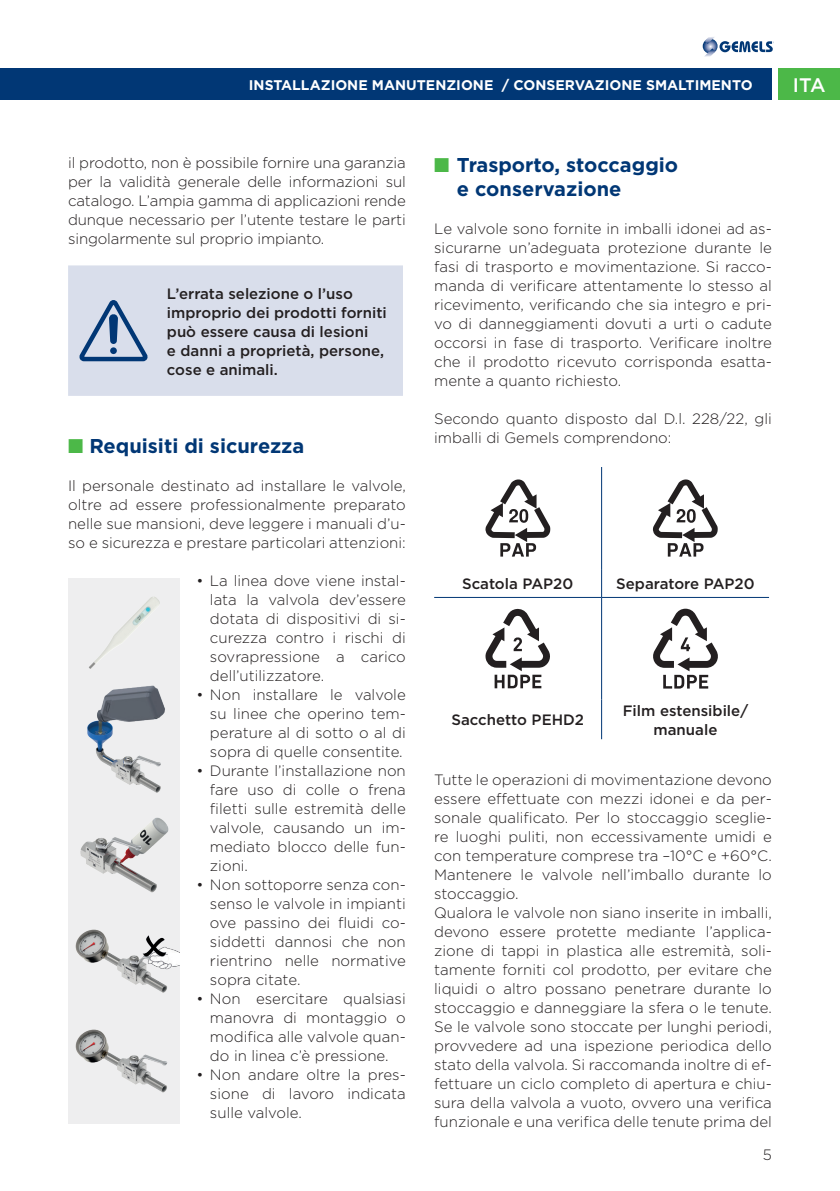
<style>
.page{position:relative;width:840px;height:1191px;background:#fff}
.page>*{position:absolute;margin:0;border:0;box-sizing:border-box;transform-origin:0 0}
.Testo{font:700 20px "Gotham";color:#013775}
.t1{font:500 19.6px "Gotham";color:#fff}
.Testo-2{font:300 15px/19px "Gotham";color:#231f20;text-align:justify}
.Testo-3{font:500 15px/19px "Gotham";color:#231f20}
.t2{font:700 14px "Gotham";color:#fff}
.s1{color:#4cb848}
</style>
<div class="page">
<div style="left:778px;top:68px;width:61px;height:32px;background:#4cb848"></div>
<div style="left:0;top:68px;width:771px;height:32px;background:#013775"></div>
<svg style="left:703px;top:37px;width:69px;height:20px"></svg>
<div style="left:68px;top:265px;width:335px;height:131px;background:#d9deeb"></div>
<svg style="left:79px;top:300px;width:69px;height:61px;background:#a0b2cc"></svg>
<div style="left:68px;top:578px;width:111px;height:546px;background:#eeeeef"></div>
<img style="left:80px;top:817px;width:89px;height:76px">
<img style="left:87px;top:685px;width:78px;height:108px">
<img style="left:75px;top:929px;width:104px;height:64px">
<img style="left:75px;top:1029px;width:93px;height:64px">
<img style="left:89px;top:597px;width:71px;height:72px">
<hr style="left:601px;top:467px;width:1px;height:102px;background:#013775">
<svg style="left:601px;top:569px;width:1px;height:28px"></svg>
<hr style="left:601px;top:598px;width:1px;height:101px;background:#013775">
<hr style="left:601px;top:699px;width:1px;height:40px;background:#013775">
<hr style="left:434px;top:597px;width:167px;height:1px;background:#013775">
<hr style="left:601px;top:597px;width:167px;height:1px;background:#013775">
<svg style="left:485px;top:479px;width:65px;height:77px"></svg>
<svg style="left:652px;top:479px;width:65px;height:77px"></svg>
<svg style="left:485px;top:608px;width:65px;height:80px"></svg>
<svg style="left:653px;top:608px;width:65px;height:80px"></svg>
<p class="t2" style="left:249px;top:75px;width:505px">INSTALLAZIONE MANUTENZIONE / CONSERVAZIONE SMALTIMENTO</p>
<h2 class="t1" style="left:792px;top:72px;width:34px">ITA</h2>
<p class="Testo-2" style="left:68px;top:153px;width:339px">il prodotto, non è possibile fornire una garanzia per la validità generale delle informazioni sul catalogo. L’ampia gamma di applicazioni rende dunque necessario per l’utente testare le parti singolarmente sul proprio impianto.</p>
<p class="Testo-3" style="left:167px;top:284px;width:221px">L’errata selezione o l’uso improprio dei prodotti forniti può essere causa di lesioni<br>e danni a proprietà, persone, cose e animali.</p>
<p class="Testo" style="left:68px;top:433px;width:238px"><span class="s1">■</span> Requisiti di sicurezza</p>
<p class="Testo-2" style="left:68px;top:476px;width:339px">Il personale destinato ad installare le valvole, oltre ad essere professionalmente preparato nelle sue mansioni, deve leggere i manuali d’u&shy;so e sicurezza e prestare particolari attenzioni:</p>
<p class="Testo-2" style="left:210px;top:571px;width:197px;text-indent:-13px">• La linea dove viene instal&shy;lata la valvola dev’essere dotata di dispositivi di si&shy;curezza contro i rischi di sovrapressione a carico dell’utilizzatore.</p>
<p class="Testo-2" style="left:210px;top:685px;width:197px;text-indent:-13px">• Non installare le valvole su linee che operino tem&shy;perature al di sotto o al di sopra di quelle consentite.</p>
<p class="Testo-2" style="left:210px;top:761px;width:197px;text-indent:-13px">• Durante l’installazione non fare uso di colle o frena filetti sulle estremità delle valvole, causando un im&shy;mediato blocco delle fun&shy;zioni.</p>
<p class="Testo-2" style="left:210px;top:875px;width:197px;text-indent:-13px">• Non sottoporre senza con&shy;senso le valvole in impianti ove passino dei fluidi co&shy;siddetti dannosi che non rientrino nelle normative sopra citate.</p>
<p class="Testo-2" style="left:210px;top:989px;width:197px;text-indent:-13px">• Non esercitare qualsiasi manovra di montaggio o modifica alle valvole quan&shy;do in linea c’è pressione.</p>
<p class="Testo-2" style="left:210px;top:1065px;width:197px;text-indent:-13px">• Non andare oltre la pres&shy;sione di lavoro indicata sulle valvole.</p>
<p class="Testo" style="left:434px;top:152px;width:245px"><span class="s1">■</span> Trasporto, stoccaggio</p>
<p class="Testo" style="left:456px;top:176px;width:166px">e conservazione</p>
<p class="Testo-2" style="left:434px;top:219px;width:339px">Le valvole sono fornite in imballi idonei ad as&shy;sicurarne un’adeguata protezione durante le fasi di trasporto e movimentazione. Si racco&shy;manda di verificare attentamente lo stesso al ricevimento, verificando che sia integro e pri&shy;vo di danneggiamenti dovuti a urti o cadute occorsi in fase di trasporto. Verificare inoltre che il prodotto ricevuto corrisponda esatta&shy;mente a quanto richiesto.</p>
<p class="Testo-2" style="left:434px;top:409px;width:339px">Secondo quanto disposto dal D.l. 228/22, gli imballi di Gemels comprendono:</p>
<p class="Testo-3" style="left:462px;top:574px;width:113px">Scatola PAP20</p>
<p class="Testo-3" style="left:616px;top:574px;width:140px">Separatore PAP20</p>
<p class="Testo-3" style="left:451px;top:710px;width:134px">Sacchetto PEHD2</p>
<p class="Testo-3" style="left:622px;top:701px;width:127px;text-align:center">Film estensibile/ manuale</p>
<p class="Testo-2" style="left:434px;top:770px;width:339px">Tutte le operazioni di movimentazione devono essere effettuate con mezzi idonei e da per&shy;sonale qualificato. Per lo stoccaggio sceglie&shy;re luoghi puliti, non eccessivamente umidi e con temperature comprese tra –10°C e +60°C.<br>Mantenere le valvole nell’imballo durante lo stoccaggio.</p>
<p class="Testo-2" style="left:434px;top:903px;width:339px">Qualora le valvole non siano inserite in imballi, devono essere protette mediante l’applica&shy;zione di tappi in plastica alle estremità, soli&shy;tamente forniti col prodotto, per evitare che liquidi o altro possano penetrare durante lo stoccaggio e danneggiare la sfera o le tenute.<br>Se le valvole sono stoccate per lunghi periodi, provvedere ad una ispezione periodica dello stato della valvola. Si raccomanda inoltre di ef&shy;fettuare un ciclo completo di apertura e chiu&shy;sura della valvola a vuoto, ovvero una verifica funzionale e una verifica delle tenute prima del</p>
<p class="Testo-2" style="left:762px;top:1145px;width:11px">5</p>
</div>
